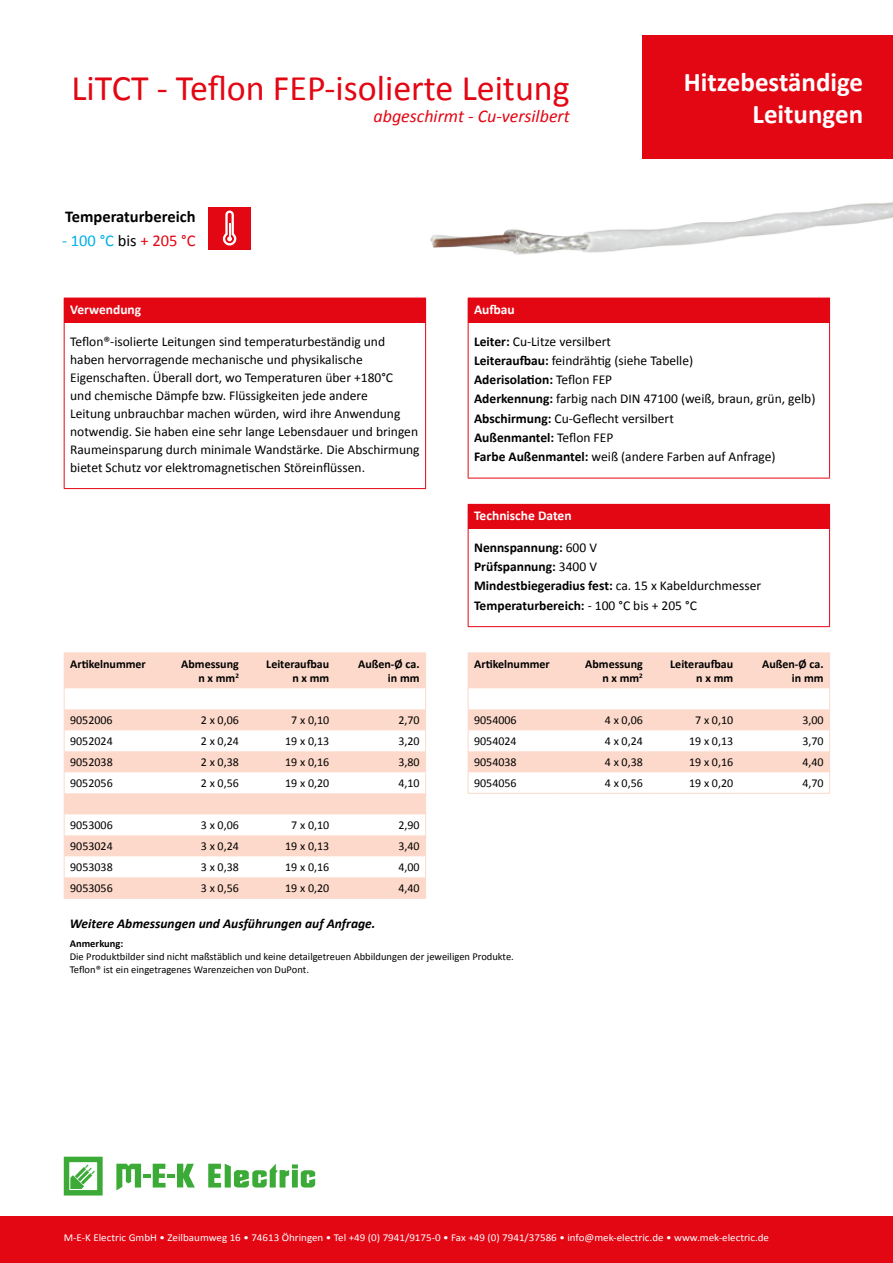
<style>
.page{position:relative;width:893px;height:1263px;background:#fff}
.page>*{position:absolute;margin:0;border:0;box-sizing:border-box;transform-origin:0 0}
.t1{font:36px "Calibri";color:#e30613}
.t2{font:700 27px/32.4px "Calibri";color:#fff;text-align:right}
.t3{font:italic 18px "Calibri";color:#e30613}
.t4{font:700 16.5px "Calibri";color:#000}
.t5{font:16.5px "Calibri";color:#00b0e9}
.t6{font:13.5px/18px "Calibri";color:#000}
.t7{font:700 13.5px/19.2px "Calibri";color:#000}
.t8{font:italic 700 13.5px "Calibri";color:#000}
.t9{font:700 13.5px "Calibri";color:#fff}
.t10{font:12px "Calibri";color:#000}
.t11{font:700 12px/14.4px "Calibri";color:#000;text-align:right}
.t12{font:10.5px/12.6px "Calibri";color:#000}
.t13{font:10.5px "Calibri";color:#fff;scale:1.05 1}
.t14{font:700 10.5px "Calibri";color:#000}
.s1{color:#000}
.s2{color:#e30613}
.s3{font-weight:700}
.s4{font-weight:400}
</style>
<div class="page">
<div style="left:642px;top:35px;width:251px;height:123px;background:#e30613"></div>
<img style="left:430px;top:202px;width:463px;height:53px">
<div style="left:208px;top:207px;width:43px;height:42px;background:#e30613"></div>
<svg style="left:222px;top:210px;width:15px;height:36px"></svg>
<div style="left:64px;top:298px;width:362px;height:25px;background:#e30613"></div>
<hr style="left:64px;top:323px;width:1px;height:165px;background:#e30613">
<hr style="left:425px;top:323px;width:1px;height:165px;background:#e30613">
<hr style="left:64px;top:488px;width:362px;height:1px;background:#e30613">
<div style="left:468px;top:298px;width:362px;height:25px;background:#e30613"></div>
<hr style="left:468px;top:323px;width:1px;height:155px;background:#e30613">
<hr style="left:829px;top:323px;width:1px;height:155px;background:#e30613">
<hr style="left:468px;top:478px;width:362px;height:1px;background:#e30613">
<div style="left:468px;top:504px;width:362px;height:25px;background:#e30613"></div>
<hr style="left:468px;top:529px;width:1px;height:97px;background:#e30613">
<hr style="left:829px;top:529px;width:1px;height:97px;background:#e30613">
<hr style="left:468px;top:626px;width:362px;height:1px;background:#e30613">
<div style="left:0;top:1216px;width:893px;height:47px;background:#e30613"></div>
<svg style="left:208px;top:1164px;width:107px;height:23px"></svg>
<svg style="left:116px;top:1164px;width:79px;height:26px"></svg>
<svg style="left:70px;top:1164px;width:25px;height:25px"></svg>
<div style="left:64px;top:1157px;width:39px;height:38px;border:5px solid #3caa36"></div>
<svg style="left:65px;top:653px;width:360px;height:245px;fill:#fcd9ca"></svg>
<hr style="left:64px;top:652px;width:91px;height:1px;background:#fcd9ca">
<hr style="left:64px;top:653px;width:1px;height:35px;background:#fcd9ca">
<hr style="left:155px;top:652px;width:90px;height:1px;background:#fcd9ca">
<hr style="left:245px;top:652px;width:90px;height:1px;background:#fcd9ca">
<hr style="left:335px;top:652px;width:91px;height:1px;background:#fcd9ca">
<hr style="left:425px;top:653px;width:1px;height:35px;background:#fcd9ca">
<svg style="left:64px;top:688px;width:1px;height:210px"></svg>
<svg style="left:425px;top:688px;width:1px;height:210px"></svg>
<hr style="left:64px;top:898px;width:91px;height:1px;background:#fcd9ca">
<hr style="left:155px;top:898px;width:90px;height:1px;background:#fcd9ca">
<hr style="left:245px;top:898px;width:90px;height:1px;background:#fcd9ca">
<hr style="left:335px;top:898px;width:91px;height:1px;background:#fcd9ca">
<hr style="left:468px;top:652px;width:90px;height:1px;background:#fcd9ca">
<hr style="left:558px;top:652px;width:91px;height:1px;background:#fcd9ca">
<hr style="left:649px;top:652px;width:90px;height:1px;background:#fcd9ca">
<hr style="left:739px;top:652px;width:91px;height:1px;background:#fcd9ca">
<svg style="left:468px;top:653px;width:362px;height:140px"></svg>
<hr style="left:468px;top:793px;width:90px;height:1px;background:#fcd9ca">
<hr style="left:558px;top:793px;width:91px;height:1px;background:#fcd9ca">
<hr style="left:649px;top:793px;width:90px;height:1px;background:#fcd9ca">
<hr style="left:739px;top:793px;width:91px;height:1px;background:#fcd9ca">
<h1 class="t1" style="left:71px;top:66px;width:500px">LiTCT - Teflon FEP-isolierte Leitung</h1>
<h3 class="t3" style="left:373px;top:104px;width:198px">abgeschirmt - Cu-versilbert</h3>
<p class="t4" style="left:65px;top:206px;width:132px">Temperaturbereich</p>
<p class="t5" style="left:62px;top:230px;width:135px">- 100 °C <span class="s1">bis</span> <span class="s2">+ 205 °C</span></p>
<h2 class="t2" style="left:684px;top:65px;width:181px">Hitzebeständige<br>Leitungen</h2>
<p class="t9" style="left:70px;top:301px;width:73px">Verwendung</p>
<p class="t6" style="left:70px;top:332px;width:351px">Teflon®-isolierte Leitungen sind temperaturbeständig und haben hervorragende mechanische und physikalische Eigenschaften. Überall dort, wo Temperaturen über +180°C<br>und chemische Dämpfe bzw. Flüssigkeiten jede andere<br>Leitung unbrauchbar machen würden, wird ihre Anwendung notwendig. Sie haben eine sehr lange Lebensdauer und bringen Raumeinsparung durch minimale Wandstärke. Die Abschirmung bietet Schutz vor elektromagnetischen Störeinflüssen.</p>
<p class="t11" style="left:70px;top:657px;width:77px">Artikelnummer</p>
<p class="t11" style="left:181px;top:657px;width:59px">Abmessung n x mm<sup>2</sup></p>
<p class="t11" style="left:266px;top:657px;width:65px">Leiteraufbau n x mm</p>
<p class="t11" style="left:358px;top:657px;width:63px">Außen-Ø ca. in mm</p>
<p class="t10" style="left:70px;top:713px;width:44px">9052006</p>
<p class="t10" style="left:201px;top:713px;width:39px">2 x 0,06</p>
<p class="t10" style="left:291px;top:713px;width:39px">7 x 0,10</p>
<p class="t10" style="left:398px;top:713px;width:23px">2,70</p>
<p class="t10" style="left:70px;top:734px;width:44px">9052024</p>
<p class="t10" style="left:201px;top:734px;width:39px">2 x 0,24</p>
<p class="t10" style="left:285px;top:734px;width:46px">19 x 0,13</p>
<p class="t10" style="left:398px;top:734px;width:23px">3,20</p>
<p class="t10" style="left:70px;top:755px;width:44px">9052038</p>
<p class="t10" style="left:201px;top:755px;width:39px">2 x 0,38</p>
<p class="t10" style="left:285px;top:755px;width:46px">19 x 0,16</p>
<p class="t10" style="left:398px;top:755px;width:23px">3,80</p>
<p class="t10" style="left:70px;top:776px;width:44px">9052056</p>
<p class="t10" style="left:201px;top:776px;width:39px">2 x 0,56</p>
<p class="t10" style="left:285px;top:776px;width:46px">19 x 0,20</p>
<p class="t10" style="left:398px;top:776px;width:23px">4,10</p>
<p class="t10" style="left:70px;top:818px;width:44px">9053006</p>
<p class="t10" style="left:201px;top:818px;width:39px">3 x 0,06</p>
<p class="t10" style="left:291px;top:818px;width:39px">7 x 0,10</p>
<p class="t10" style="left:398px;top:818px;width:23px">2,90</p>
<p class="t10" style="left:70px;top:839px;width:44px">9053024</p>
<p class="t10" style="left:201px;top:839px;width:39px">3 x 0,24</p>
<p class="t10" style="left:285px;top:839px;width:46px">19 x 0,13</p>
<p class="t10" style="left:398px;top:839px;width:23px">3,40</p>
<p class="t10" style="left:70px;top:860px;width:44px">9053038</p>
<p class="t10" style="left:201px;top:860px;width:39px">3 x 0,38</p>
<p class="t10" style="left:285px;top:860px;width:46px">19 x 0,16</p>
<p class="t10" style="left:398px;top:860px;width:23px">4,00</p>
<p class="t10" style="left:70px;top:881px;width:44px">9053056</p>
<p class="t10" style="left:201px;top:881px;width:39px">3 x 0,56</p>
<p class="t10" style="left:285px;top:881px;width:46px">19 x 0,20</p>
<p class="t10" style="left:398px;top:881px;width:23px">4,40</p>
<p class="t9" style="left:474px;top:301px;width:42px">Aufbau</p>
<p class="t6" style="left:474px;top:331px;width:343px;line-height:19.2px"><span class="s3">Leiter:</span> Cu-Litze versilbert<br><span class="s3">Leiteraufbau:</span> feindrähtig (siehe Tabelle)<br><span class="s3">Aderisolation:</span> Teflon FEP<br><span class="s3">Aderkennung:</span> farbig nach DIN 47100 (weiß, braun, grün, gelb)<br><span class="s3">Abschirmung:</span> Cu-Geflecht versilbert<br><span class="s3">Außenmantel:</span> Teflon FEP<br><span class="s3">Farbe Außenmantel:</span> weiß (andere Farben auf Anfrage)</p>
<p class="t9" style="left:474px;top:507px;width:99px">Technische Daten</p>
<p class="t7" style="left:474px;top:538px;width:288px">Nennspannung: <span class="s4">600 V<br></span>Prüfspannung: <span class="s4">3400 V<br></span>Mindestbiegeradius fest: <span class="s4">ca. 15 x Kabeldurchmesser </span>Temperaturbereich: <span class="s4">- 100 °C bis + 205 °C</span></p>
<p class="t11" style="left:474px;top:657px;width:77px">Artikelnummer</p>
<p class="t11" style="left:585px;top:657px;width:59px">Abmessung n x mm<sup>2</sup></p>
<p class="t11" style="left:670px;top:657px;width:65px">Leiteraufbau n x mm</p>
<p class="t11" style="left:762px;top:657px;width:63px">Außen-Ø ca. in mm</p>
<p class="t10" style="left:474px;top:713px;width:44px">9054006</p>
<p class="t10" style="left:605px;top:713px;width:39px">4 x 0,06</p>
<p class="t10" style="left:695px;top:713px;width:39px">7 x 0,10</p>
<p class="t10" style="left:802px;top:713px;width:23px">3,00</p>
<p class="t10" style="left:474px;top:734px;width:44px">9054024</p>
<p class="t10" style="left:605px;top:734px;width:39px">4 x 0,24</p>
<p class="t10" style="left:689px;top:734px;width:46px">19 x 0,13</p>
<p class="t10" style="left:802px;top:734px;width:23px">3,70</p>
<p class="t10" style="left:474px;top:755px;width:44px">9054038</p>
<p class="t10" style="left:605px;top:755px;width:39px">4 x 0,38</p>
<p class="t10" style="left:689px;top:755px;width:46px">19 x 0,16</p>
<p class="t10" style="left:802px;top:755px;width:23px">4,40</p>
<p class="t10" style="left:474px;top:776px;width:44px">9054056</p>
<p class="t10" style="left:605px;top:776px;width:39px">4 x 0,56</p>
<p class="t10" style="left:689px;top:776px;width:46px">19 x 0,20</p>
<p class="t10" style="left:802px;top:776px;width:23px">4,70</p>
<p class="t8" style="left:70px;top:914px;width:307px">Weitere Abmessungen und Ausführungen auf Anfrage.</p>
<p class="t14" style="left:70px;top:937px;width:55px">Anmerkung:</p>
<p class="t12" style="left:70px;top:950px;width:446px">Die Produktbilder sind nicht maßstäblich und keine detailgetreuen Abbildungen der jeweiligen Produkte.<br>Teflon® ist ein eingetragenes Warenzeichen von DuPont.</p>
<p class="t13" style="left:64px;top:1231px;width:673px">M-E-K Electric GmbH • Zeilbaumweg 16 • 74613 Öhringen • Tel +49 (0) 7941/9175-0 • Fax +49 (0) 7941/37586 • info@mek-electric.de • www.mek-electric.de</p>
</div>
